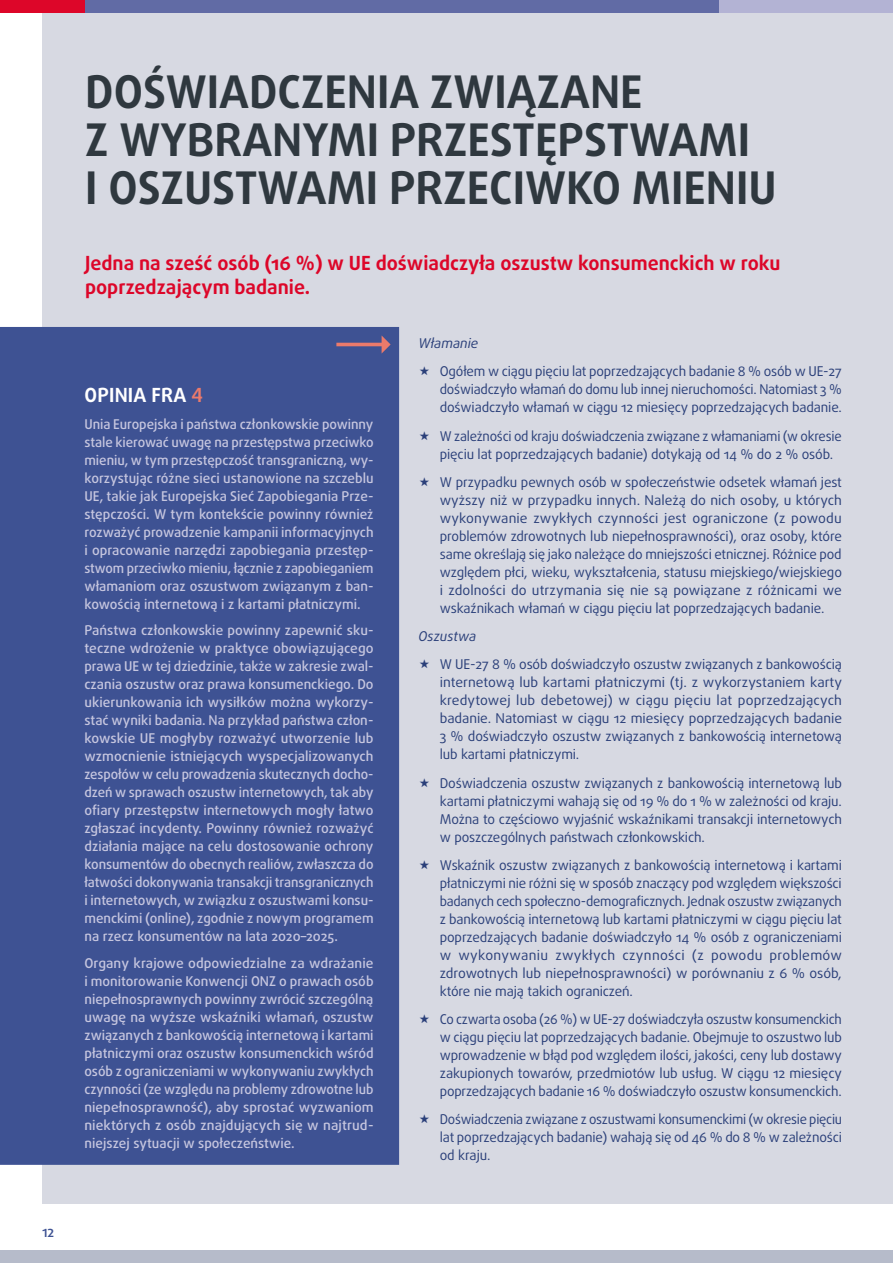
<style>
.page{position:relative;width:893px;height:1263px;background:#fff}
.page>*{position:absolute;margin:0;border:0;box-sizing:border-box;transform-origin:0 0}
.title_1{font:700 45px/48px "Daxline Pro";color:#2f383f}
.title_2{font:700 19.5px/24px "Daxline Pro";color:#dd0629}
.opinion_title{font:700 19.5px "Daxline Pro";letter-spacing:.01em;color:#fff}
.t1{font:13.5px/18px "Daxline Pro";letter-spacing:-.01em;color:#2a3f79;text-align:justify}
.opinion_body{font:500 13.5px/18px "Daxline Pro";color:#c6c6df;text-align:justify}
.title_3{font:italic 13.5px "Daxline Pro";color:#2a3f79}
.t2{font:700 11.25px "Daxline Pro";color:#3e5293}
.s1{color:#eb7a6b}
</style>
<div class="page">
<div style="left:43px;top:0;width:850px;height:1204px;background:#d7d9e2"></div>
<div style="left:0;top:327px;width:399px;height:838px;background:#3e5293"></div>
<svg style="left:336px;top:335px;width:55px;height:19px"></svg>
<div style="left:0;top:1250px;width:893px;height:13px;background:#b6bbca"></div>
<div style="left:393px;top:0;width:500px;height:13px;background:#b3b3d4"></div>
<div style="left:85px;top:0;width:634px;height:13px;background:#616ba5"></div>
<div style="left:0;top:0;width:85px;height:13px;background:#dd0629"></div>
<p class="t2" style="left:43px;top:1225px;width:13px">12</p>
<p class="title_1" style="left:85px;top:68px;width:693px">DOŚWIADCZENIA ZWIĄZANE<br>Z WYBRANYMI PRZESTĘPSTWAMI<br>I OSZUSTWAMI PRZECIWKO MIENIU</p>
<p class="title_2" style="left:85px;top:251px;width:697px">Jedna na sześć osób (16 %) w UE doświadczyła oszustw konsumenckich w roku poprzedzającym badanie.</p>
<p class="title_3" style="left:419px;top:334px;width:61px">Włamanie</p>
<p class="t1" style="left:440px;top:363px;width:404px">Ogółem w ciągu pięciu lat poprzedzających badanie 8 % osób w UE-27 doświadczyło włamań do domu lub innej nieruchomości. Natomiast 3 % doświadczyło włamań w ciągu 12 miesięcy poprzedzających badanie.</p>
<p class="t1" style="left:440px;top:427px;width:403px">W zależności od kraju doświadczenia związane z włamaniami (w okresie pięciu lat poprzedzających badanie) dotykają od 14 % do 2 % osób.</p>
<p class="t1" style="left:440px;top:473px;width:404px">W przypadku pewnych osób w społeczeństwie odsetek włamań jest wyższy niż w przypadku innych. Należą do nich osoby, u których wykonywanie zwykłych czynności jest ograniczone (z powodu problemów zdrowotnych lub niepełnosprawności), oraz osoby, które same określają się jako należące do mniejszości etnicznej. Różnice pod względem płci, wieku, wykształcenia, statusu miejskiego/wiejskiego i zdolności do utrzymania się nie są powiązane z różnicami we wskaźnikach włamań w ciągu pięciu lat poprzedzających badanie.</p>
<p class="title_3" style="left:419px;top:627px;width:59px">Oszustwa</p>
<p class="t1" style="left:440px;top:655px;width:404px">W UE-27 8 % osób doświadczyło oszustw związanych z bankowością internetową lub kartami płatniczymi (tj. z wykorzystaniem karty kredytowej lub debetowej) w ciągu pięciu lat poprzedzających badanie. Natomiast w ciągu 12 miesięcy poprzedzających badanie 3 % doświadczyło oszustw związanych z bankowością internetową lub kartami płatniczymi.</p>
<p class="t1" style="left:440px;top:774px;width:404px">Doświadczenia oszustw związanych z bankowością internetową lub kartami płatniczymi wahają się od 19 % do 1 % w zależności od kraju.<br>Można to częściowo wyjaśnić wskaźnikami transakcji internetowych w poszczególnych państwach członkowskich.</p>
<p class="t1" style="left:440px;top:856px;width:404px">Wskaźnik oszustw związanych z bankowością internetową i kartami płatniczymi nie różni się w sposób znaczący pod względem większości badanych cech społeczno-demograficznych. Jednak oszustw związanych z bankowością internetową lub kartami płatniczymi w ciągu pięciu lat poprzedzających badanie doświadczyło 14 % osób z ograniczeniami w wykonywaniu zwykłych czynności (z powodu problemów zdrowotnych lub niepełnosprawności) w porównaniu z 6 % osób, które nie mają takich ograniczeń.</p>
<p class="t1" style="left:440px;top:1010px;width:404px">Co czwarta osoba (26 %) w UE-27 doświadczyła oszustw konsumenckich w ciągu pięciu lat poprzedzających badanie. Obejmuje to oszustwo lub wprowadzenie w błąd pod względem ilości, jakości, ceny lub dostawy zakupionych towarów, przedmiotów lub usług. W ciągu 12 miesięcy poprzedzających badanie 16 % doświadczyło oszustw konsumenckich.</p>
<p class="t1" style="left:440px;top:1110px;width:404px">Doświadczenia związane z oszustwami konsumenckimi (w okresie pięciu lat poprzedzających badanie) wahają się od 46 % do 8 % w zależności od kraju.</p>
<p class="opinion_title" style="left:85px;top:382px;width:120px">OPINIA FRA <span class="s1">4</span></p>
<p class="opinion_body" style="left:84px;top:415px;width:291px">Unia Europejska i państwa członkowskie powinny stale kierować uwagę na przestępstwa przeciwko mieniu, w tym przestępczość transgraniczną, wy&shy;korzystując różne sieci ustanowione na szczeblu UE, takie jak Europejska Sieć Zapobiegania Prze&shy;stępczości. W tym kontekście powinny również rozważyć prowadzenie kampanii informacyjnych i opracowanie narzędzi zapobiegania przestęp&shy;stwom przeciwko mieniu, łącznie z zapobieganiem włamaniom oraz oszustwom związanym z ban&shy;kowością internetową i z kartami płatniczymi.</p>
<p class="opinion_body" style="left:84px;top:621px;width:291px">Państwa członkowskie powinny zapewnić sku&shy;teczne wdrożenie w praktyce obowiązującego prawa UE w tej dziedzinie, także w zakresie zwal&shy;czania oszustw oraz prawa konsumenckiego. Do ukierunkowania ich wysiłków można wykorzy&shy;stać wyniki badania. Na przykład państwa człon&shy;kowskie UE mogłyby rozważyć utworzenie lub wzmocnienie istniejących wyspecjalizowanych zespołów w celu prowadzenia skutecznych docho&shy;dzeń w sprawach oszustw internetowych, tak aby ofiary przestępstw internetowych mogły łatwo zgłaszać incydenty. Powinny również rozważyć działania mające na celu dostosowanie ochrony konsumentów do obecnych realiów, zwłaszcza do łatwości dokonywania transakcji transgranicznych i internetowych, w związku z oszustwami konsu&shy;menckimi (online), zgodnie z nowym programem na rzecz konsumentów na lata 2020–2025.</p>
<p class="opinion_body" style="left:84px;top:954px;width:291px">Organy krajowe odpowiedzialne za wdrażanie i monitorowanie Konwencji ONZ o prawach osób niepełnosprawnych powinny zwrócić szczególną uwagę na wyższe wskaźniki włamań, oszustw związanych z bankowością internetową i kartami płatniczymi oraz oszustw konsumenckich wśród osób z ograniczeniami w wykonywaniu zwykłych czynności (ze względu na problemy zdrowotne lub niepełnosprawność), aby sprostać wyzwaniom niektórych z osób znajdujących się w najtrud&shy;niejszej sytuacji w społeczeństwie.</p>
</div>
